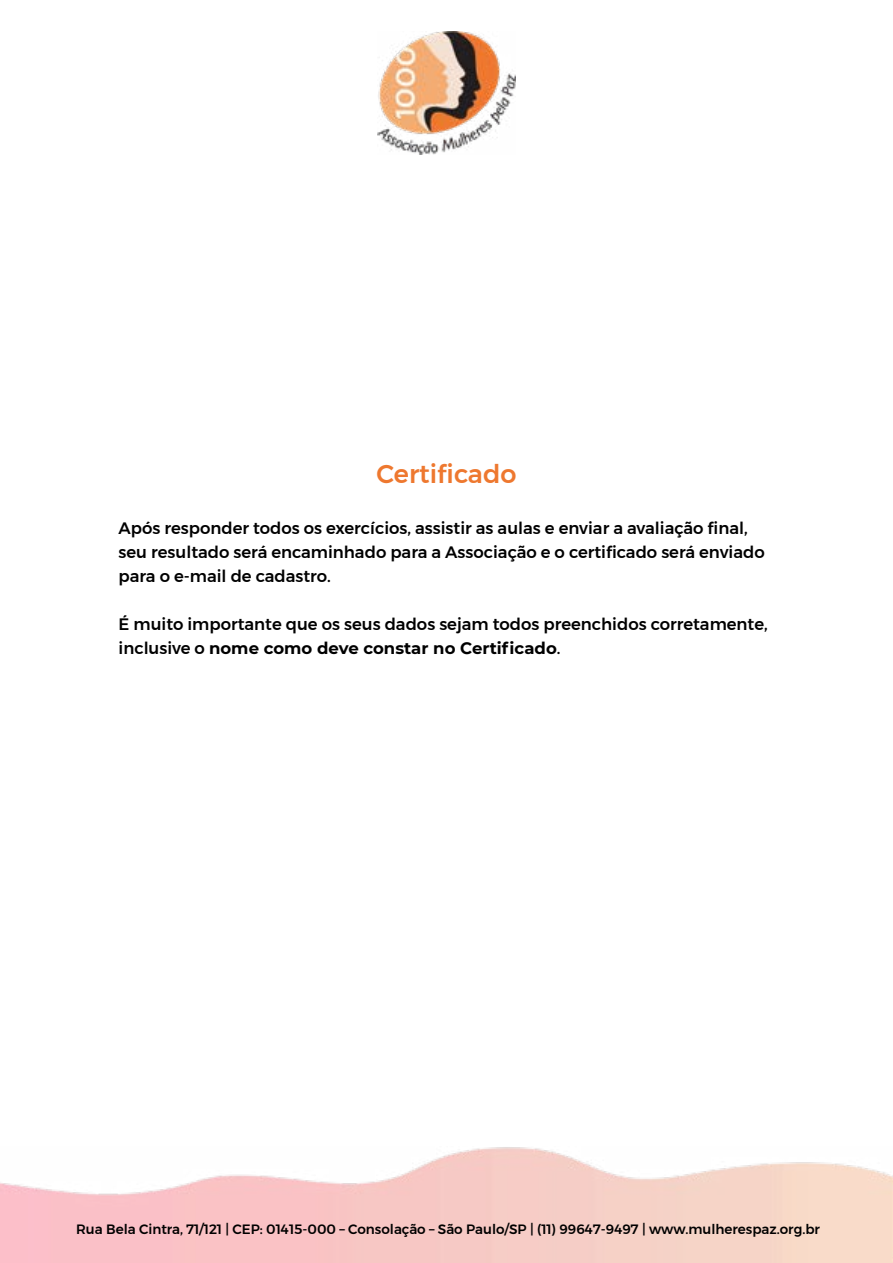
<style>
.page{position:relative;width:893px;height:1263px;background:#fff}
.page>*{position:absolute;margin:0;border:0;box-sizing:border-box;transform-origin:0 0}
.t1{font:500 25.5px "Montserrat";color:#ee782f}
.t2{font:500 16.5px/24px "Montserrat";color:#000}
.t3{font:500 13.5px "Montserrat";color:#000}
.s1{font-weight:700}
</style>
<div class="page">
<img style="left:378px;top:32px;width:137px;height:122px">
<h1 class="t1" style="left:377px;top:454px;width:141px">Certificado</h1>
<p class="t2" style="left:119px;top:516px;width:648px">Após responder todos os exercícios, assistir as aulas e enviar a avaliação final, seu resultado será encaminhado para a Associação e o certificado será enviado para o e-mail de cadastro.</p>
<p class="t2" style="left:119px;top:612px;width:651px">É muito importante que os seus dados sejam todos preenchidos corretamente, inclusive o <span class="s1">nome como deve constar no Certificado</span>.</p>
<p class="t3" style="left:76px;top:1219px;width:745px">Rua Bela Cintra, 71/121 | CEP: 01415-000 – Consolação – São Paulo/SP | (11) 99647-9497 | www.mulherespaz.org.br</p>
</div>
